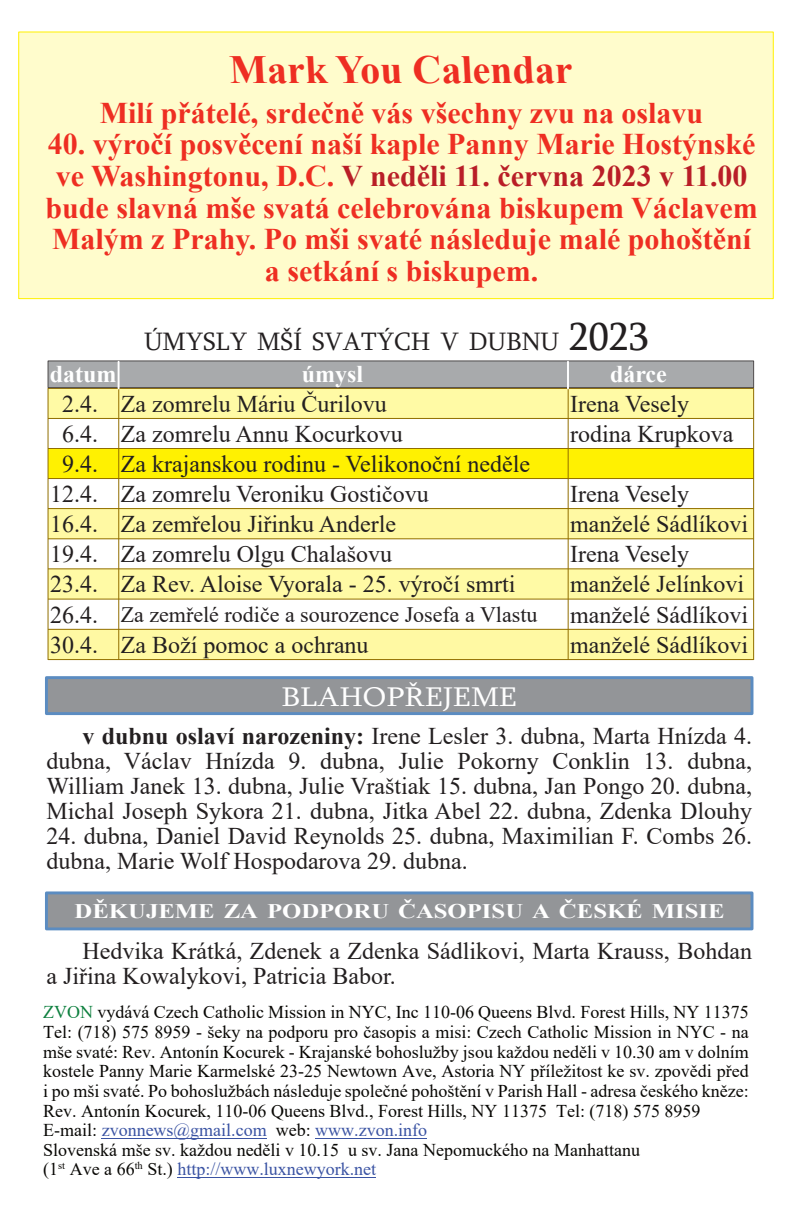
<style>
.page{position:relative;width:792px;height:1224px;background:#fff}
.page>*{position:absolute;margin:0;border:0;box-sizing:border-box;transform-origin:0 0}
.t1{font:700 40px "Times New Roman";color:#ee2e22}
.t2{font:700 30px/31.6px "Times New Roman";color:#ee2e22;text-align:center}
.t3{font:27.6px "Sylfaen";color:#fff;scale:1.12 1}
.t4{font:25.8px "Sylfaen";color:#231f20}
.t5{font:24px/25px "Times New Roman";color:#231f20}
.t6{font:700 24px "Times New Roman";color:#fff}
.t7{font:22px "Times New Roman";color:#231f20}
.t8{font:700 20.6px "Times New Roman";color:#fff;scale:1.2 1}
.t9{font:18px/19.6px "Times New Roman";color:#080704}
.s1{color:#b91e27}
.s2{font-size:40px}
.s3{font-size:24px}
.s4{font-weight:700}
.s5{color:#0e803f}
.s6{color:#3a53a3}
</style>
<div class="page">
<div style="left:18px;top:31px;width:756px;height:268px;background:#fffccc;border:1px solid #fff101"></div>
<hr style="left:102px;top:1138px;width:165px;height:1px;background:#3a53a3">
<hr style="left:315px;top:1138px;width:112px;height:1px;background:#3a53a3">
<hr style="left:177px;top:1177px;width:199px;height:1px;background:#3a53a3">
<svg style="left:49px;top:389px;width:704px;height:210px"></svg>
<div style="left:48px;top:448px;width:706px;height:31px;background:#fff101"></div>
<div style="left:48px;top:509px;width:706px;height:30px;background:#fff9a3"></div>
<div style="left:48px;top:629px;width:706px;height:31px;background:#fff9a3"></div>
<hr style="left:48px;top:388px;width:1px;height:272px;background:#916e00">
<hr style="left:118px;top:388px;width:1px;height:272px;background:#916e00">
<hr style="left:568px;top:388px;width:1px;height:272px;background:#916e00">
<hr style="left:753px;top:388px;width:1px;height:272px;background:#916e00">
<hr style="left:119px;top:388px;width:449px;height:1px;background:#916e00">
<hr style="left:48px;top:388px;width:71px;height:1px;background:#916e00">
<hr style="left:568px;top:388px;width:186px;height:1px;background:#916e00">
<hr style="left:48px;top:418px;width:706px;height:1px;background:#916e00">
<hr style="left:48px;top:448px;width:706px;height:1px;background:#916e00">
<hr style="left:48px;top:478px;width:706px;height:1px;background:#916e00">
<hr style="left:48px;top:508px;width:706px;height:1px;background:#916e00">
<hr style="left:48px;top:538px;width:706px;height:1px;background:#916e00">
<hr style="left:48px;top:569px;width:706px;height:1px;background:#916e00">
<hr style="left:48px;top:599px;width:706px;height:1px;background:#916e00">
<hr style="left:48px;top:629px;width:706px;height:1px;background:#916e00">
<hr style="left:48px;top:659px;width:706px;height:1px;background:#916e00">
<div style="left:48px;top:361px;width:706px;height:27px;background:#a8aaac;border:1px solid #231f20"></div>
<hr style="left:118px;top:362px;width:2px;height:26px;background:#fff">
<hr style="left:567px;top:362px;width:2px;height:26px;background:#fff">
<div style="left:45px;top:891px;width:708px;height:39px;background:#939598;border:3px solid #5b8cc1"></div>
<div style="left:45px;top:676px;width:708px;height:39px;background:#939598;border:3px solid #5b8cc1"></div>
<h1 class="t1" style="left:230px;top:56px;width:346px">Mark You Calendar</h1>
<p class="t2" style="left:100px;top:100px;width:605px">Milí přátelé, srdečně vás všechny zvu na oslavu</p>
<p class="t2" style="left:46px;top:132px;width:714px">40. výročí posvěcení naší kaple Panny Marie Hostýnské ve Washingtonu, D.C. <span class="s1">V neděli 11. června 2023 v 11.00 </span>bude slavná mše svatá celebrována biskupem Václavem Malým z Prahy. Po mši svaté následuje malé pohoštění a setkání s biskupem.</p>
<p class="t4" style="left:144px;top:331px;width:506px">ÚMYSLY MŠÍ SVATÝCH V DUBNU <span class="s2">2023</span></p>
<p class="t6" style="left:50px;top:366px;width:68px">datum</p>
<p class="t6" style="left:302px;top:366px;width:63px">úmysl</p>
<p class="t6" style="left:610px;top:366px;width:58px">dárce</p>
<p class="t5" style="left:62px;top:394px;width:326px">2.4. Za zomrelu Máriu Čurilovu</p>
<p class="t5" style="left:570px;top:394px;width:120px">Irena Vesely</p>
<p class="t5" style="left:62px;top:424px;width:342px">6.4. Za zomrelu Annu Kocurkovu</p>
<p class="t5" style="left:570px;top:424px;width:165px">rodina Krupkova</p>
<p class="t5" style="left:50px;top:451px;width:482px;line-height:30px;text-indent:12px">9.4. Za krajanskou rodinu - Velikonoční neděle<br>12.4. Za zomrelu Veroniku Gostičovu</p>
<p class="t5" style="left:570px;top:484px;width:120px">Irena Vesely</p>
<p class="t5" style="left:50px;top:514px;width:347px">16.4. Za zemřelou Jiřinku Anderle</p>
<p class="t5" style="left:570px;top:514px;width:179px">manželé Sádlíkovi</p>
<p class="t5" style="left:50px;top:544px;width:343px">19.4. Za zomrelu Olgu Chalašovu</p>
<p class="t5" style="left:570px;top:544px;width:120px">Irena Vesely</p>
<p class="t5" style="left:50px;top:574px;width:467px">23.4. Za Rev. Aloise Vyorala - 25. výročí smrti</p>
<p class="t5" style="left:570px;top:574px;width:175px">manželé Jelínkovi</p>
<p class="t7" style="left:50px;top:607px;width:489px"><span class="s3">26.4.</span> Za zemřelé rodiče a sourozence Josefa a Vlastu</p>
<p class="t5" style="left:570px;top:604px;width:179px">manželé Sádlíkovi</p>
<p class="t5" style="left:50px;top:635px;width:320px">30.4. Za Boží pomoc a ochranu</p>
<p class="t5" style="left:570px;top:635px;width:179px">manželé Sádlíkovi</p>
<p class="t3" style="left:282px;top:685px;width:212px">BLAHOPŘEJEME</p>
<p class="t5" style="left:46px;top:726px;width:707px;text-align:justify;text-indent:36px"><span class="s4">v dubnu oslaví narozeniny:</span> Irene Lesler 3. dubna, Marta Hnízda 4. dubna, Václav Hnízda 9. dubna, Julie Pokorny Conklin 13. dubna, William Janek 13. dubna, Julie Vraštiak 15. dubna, Jan Pongo 20. dubna, Michal Joseph Sykora 21. dubna, Jitka Abel 22. dubna, Zdenka Dlouhy</p>
<p class="t5" style="left:46px;top:826px;width:707px">24. dubna, Daniel David Reynolds 25. dubna, Maximilian F. Combs 26. dubna, Marie Wolf Hospodarova 29. dubna.</p>
<p class="t8" style="left:75px;top:904px;width:543px">DĚKUJEME ZA PODPORU ČASOPISU A ČESKÉ MISIE</p>
<p class="t5" style="left:46px;top:941px;width:707px;text-indent:36px">Hedvika Krátká, Zdenek a Zdenka Sádlikovi, Marta Krauss, Bohdan a Jiřina Kowalykovi, Patricia Babor.</p>
<p class="t9" style="left:43px;top:1004px;width:707px"><span class="s5">ZVON</span> vydává Czech Catholic Mission in NYC, Inc 110-06 Queens Blvd. Forest Hills, NY 11375<br>Tel: (718) 575 8959 - šeky na podporu pro časopis a misi: Czech Catholic Mission in NYC - na mše svaté: Rev. Antonín Kocurek - Krajanské bohoslužby jsou každou neděli v 10.30 am v dolním kostele Panny Marie Karmelské 23-25 Newtown Ave, Astoria NY příležitost ke sv. zpovědi před i po mši svaté. Po bohoslužbách následuje společné pohoštění v Parish Hall - adresa českého kněze:<br>Rev. Antonín Kocurek, 110-06 Queens Blvd., Forest Hills, NY 11375 Tel: (718) 575 8959<br>E-mail: <span class="s6">zvonnews@gmail.com</span> web: <span class="s6">www.zvon.info<br></span>Slovenská mše sv. každou neděli v 10.15 u sv. Jana Nepomuckého na Manhattanu<br>(1<sup>st</sup> Ave a 66<sup>th</sup> St.) <span class="s6">http://www.luxnewyork.net</span></p>
</div>
